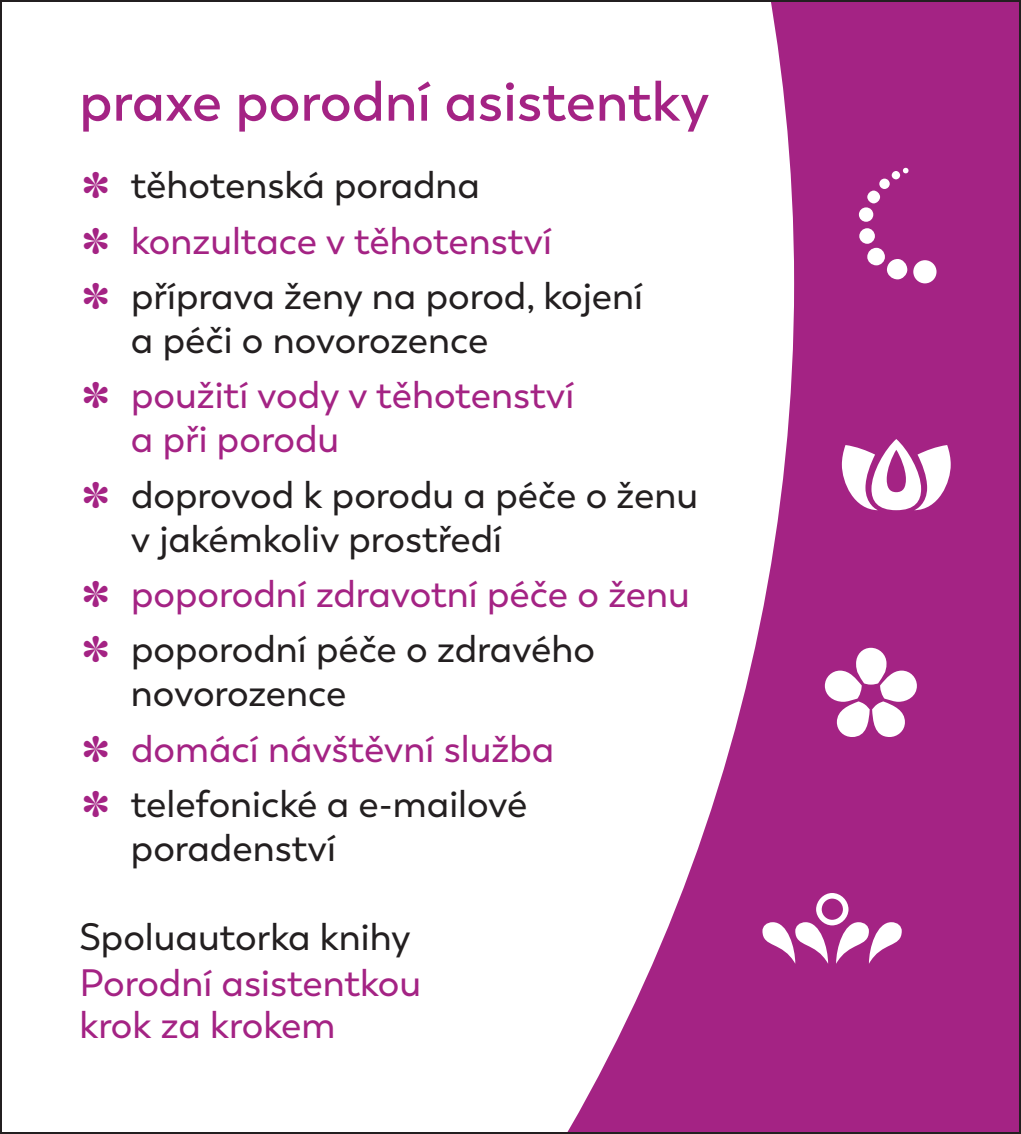
<style>
.page{position:relative;width:1021px;height:1134px;background:#fff}
.page>*{position:absolute;margin:0;border:0;box-sizing:border-box;transform-origin:0 0}
.t1{font:600 56px "Trenda";color:#a42384}
.t2{font:500 38px/55.2px "Trenda";color:#231f20}
.t3{font:500 38px/55.2px "Trenda";color:#a42384}
.s1{color:#a42384}
.s2{color:#231f20}
</style>
<div class="page">
<div style="left:0;top:0;width:1020px;height:1134px;background:#a42384"></div>
<div style="left:3px;top:3px;width:791px;height:1128px;background:#fff"></div>
<svg style="left:762px;top:893px;width:32px;height:71px"></svg>
<h1 class="t1" style="left:79px;top:80px;width:631px">praxe porodní asistentky</h1>
<p class="t2" style="left:79px;top:161px;width:565px"><span class="s1">✽</span> těhotenská poradna<br><span class="s1">✽ konzultace v těhotenství<br>✽</span> příprava ženy na porod, kojení</p>
<p class="t3" style="left:79px;top:315px;width:496px;text-indent:52px"><span class="s2">a péči o novorozence<br></span>✽ použití vody v těhotenství</p>
<p class="t2" style="left:79px;top:415px;width:620px;text-indent:52px"><span class="s1">a při porodu<br>✽</span> doprovod k porodu a péče o ženu</p>
<p class="t2" style="left:79px;top:514px;width:612px;text-indent:52px">v jakémkoliv prostředí<br><span class="s1">✽ poporodní zdravotní péče o ženu ✽</span> poporodní péče o zdravého</p>
<p class="t2" style="left:79px;top:669px;width:476px;text-indent:52px">novorozence<br><span class="s1">✽ domácí návštěvní služba ✽</span> telefonické a e-mailové</p>
<p class="t2" style="left:131px;top:824px;width:206px">poradenství</p>
<p class="t2" style="left:79px;top:912px;width:333px">Spoluautorka knihy</p>
<p class="t3" style="left:79px;top:965px;width:343px;line-height:42px">Porodní asistentkou krok za krokem</p>
</div>
